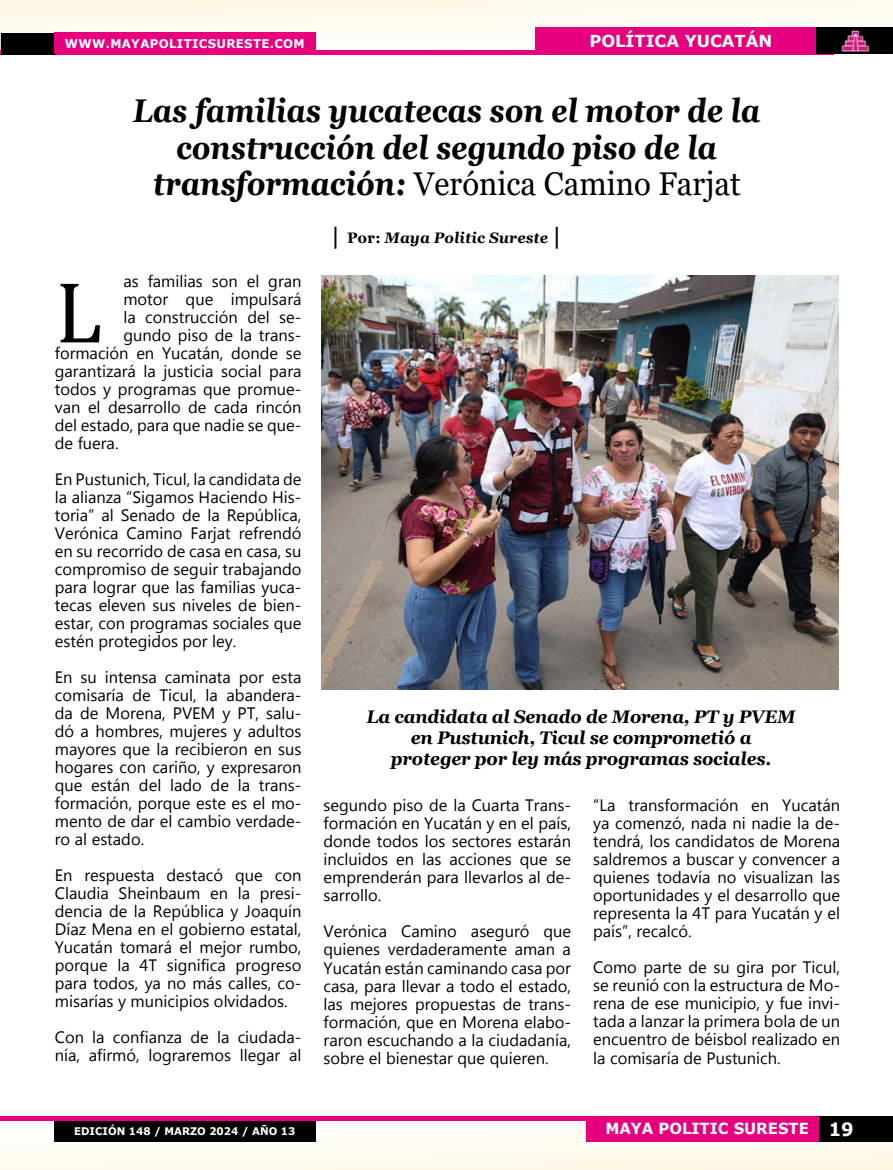
<style>
.page{position:relative;width:893px;height:1170px;background:#fff}
.page>*{position:absolute;margin:0;border:0;box-sizing:border-box;transform-origin:0 0}
.t1{font:87.75px "Cambria";color:#000}
.t2{font:italic 700 32.85px/36px "Georgia";color:#000;text-align:center;scale:.89 1}
.t3{font:italic 700 18.15px/21px "Georgia";letter-spacing:-.01em;color:#000;text-align:center}
.t4{font:16.5px/18px "Myanmar Text";color:#000;text-align:justify}
.t5{font:700 16.5px "Verdana";color:#fff}
.t6{font:700 15.3px "Verdana";color:#fff}
.t7{font:italic 700 15.15px "Georgia";letter-spacing:.01em;color:#000}
.t8{font:700 12px "Verdana";letter-spacing:.03em;color:#fff}
.t9{font:700 10.5px "Verdana";color:#fff}
.s1{font-weight:400;font-style:normal}
.s2{font-style:normal;font-size:22.95px}
.s3{font-style:normal}
.s4{font-size:18.3px}
</style>
<div class="page">
<div style="left:0;top:0;width:893px;height:54px;background:#fefaee"></div>
<hr style="left:0;top:50px;width:833px;height:4px;background:#e6007d">
<div style="left:535px;top:28px;width:291px;height:26px;background:#e6007d"></div>
<div style="left:816px;top:28px;width:77px;height:26px;background:#000"></div>
<div style="left:1px;top:33px;width:54px;height:21px;background:#000"></div>
<div style="left:54px;top:33px;width:262px;height:21px;background:#e6007d"></div>
<div style="left:0;top:1115px;width:893px;height:54px;background:#fefaef"></div>
<div style="left:54px;top:1120px;width:262px;height:21px;background:#000"></div>
<div style="left:0;top:1115px;width:833px;height:5px;background:#e6007d"></div>
<div style="left:586px;top:1115px;width:242px;height:26px;background:#e6007d"></div>
<div style="left:819px;top:1115px;width:74px;height:26px;background:#000"></div>
<img style="left:841px;top:30px;width:29px;height:21px">
<img style="left:321px;top:275px;width:518px;height:414px">
<p class="t8" style="left:65px;top:35px;width:241px">WWW.MAYAPOLITICSURESTE.COM</p>
<p class="t5" style="left:589px;top:29px;width:184px">POLÍTICA YUCATÁN</p>
<h2 class="t2" style="left:133px;top:93px;width:710px">Las familias yucatecas son el motor de la construcción del segundo piso de la transformación: <span class="s1">Verónica Camino Farjat</span></h2>
<p class="t4" style="left:123px;top:272px;width:180px">as familias son el gran</p>
<p class="t4" style="left:123px;top:290px;width:180px">motor que impulsará</p>
<p class="t4" style="left:123px;top:308px;width:180px">la construcción del se-</p>
<p class="t4" style="left:123px;top:326px;width:180px">gundo piso de la trans-</p>
<p class="t4" style="left:55px;top:344px;width:248px">formación en Yucatán, donde se</p>
<p class="t4" style="left:55px;top:362px;width:248px">garantizará la justicia social para</p>
<p class="t4" style="left:55px;top:380px;width:248px">todos y programas que promue-</p>
<p class="t4" style="left:55px;top:398px;width:248px">van el desarrollo de cada rincón</p>
<p class="t4" style="left:55px;top:416px;width:248px">del estado, para que nadie se que-</p>
<p class="t4" style="left:55px;top:434px;width:65px">de fuera.</p>
<p class="t4" style="left:55px;top:470px;width:248px">En Pustunich, Ticul, la candidata de la alianza “Sigamos Haciendo His&shy;toria” al Senado de la República, Verónica Camino Farjat refrendó en su recorrido de casa en casa, su compromiso de seguir trabajando para lograr que las familias yuca&shy;tecas eleven sus niveles de bien&shy;estar, con programas sociales que estén protegidos por ley.</p>
<p class="t4" style="left:55px;top:668px;width:248px">En su intensa caminata por esta comisaría de Ticul, la abandera&shy;da de Morena, PVEM y PT, salu&shy;dó a hombres, mujeres y adultos mayores que la recibieron en sus hogares con cariño, y expresaron que están del lado de la trans&shy;formación, porque este es el mo&shy;mento de dar el cambio verdade&shy;ro al estado.</p>
<p class="t4" style="left:55px;top:866px;width:248px">En respuesta destacó que con Claudia Sheinbaum en la presi&shy;dencia de la República y Joaquín Díaz Mena en el gobierno estatal, Yucatán tomará el mejor rumbo, porque la 4T significa progreso para todos, ya no más calles, co&shy;misarías y municipios olvidados.</p>
<p class="t4" style="left:55px;top:1028px;width:248px">Con la confianza de la ciudada&shy;nía, afirmó, lograremos llegar al</p>
<h1 class="t1" style="left:55px;top:261px;width:49px">L</h1>
<p class="t7" style="left:331px;top:228px;width:232px"><span class="s2">|</span> <span class="s3">Por:</span> Maya Politic Sureste <span class="s2">|</span></p>
<p class="t3" style="left:367px;top:706px;width:431px">La candidata al Senado de Morena, PT y PVEM en Pustunich, Ticul se comprometió a<br>proteger por ley más programas sociales.</p>
<p class="t4" style="left:324px;top:796px;width:249px">segundo piso de la Cuarta Trans&shy;formación en Yucatán y en el país, donde todos los sectores estarán incluidos en las acciones que se emprenderán para llevarlos al de&shy;sarrollo.</p>
<p class="t4" style="left:324px;top:922px;width:249px">Verónica Camino aseguró que quienes verdaderamente aman a Yucatán están caminando casa por casa, para llevar a todo el estado, las mejores propuestas de trans&shy;formación, que en Morena elabo&shy;raron escuchando a la ciudadanía, sobre el bienestar que quieren.</p>
<p class="t4" style="left:593px;top:796px;width:248px">“La transformación en Yucatán ya comenzó, nada ni nadie la de&shy;tendrá, los candidatos de Morena saldremos a buscar y convencer a quienes todavía no visualizan las oportunidades y el desarrollo que representa la 4T para Yucatán y el país”, recalcó.</p>
<p class="t4" style="left:593px;top:958px;width:248px">Como parte de su gira por Ticul, se reunió con la estructura de Mo&shy;rena de ese municipio, y fue invi&shy;tada a lanzar la primera bola de un encuentro de béisbol realizado en la comisaría de Pustunich.</p>
<p class="t9" style="left:74px;top:1123px;width:223px">EDICIÓN 148 / MARZO 2024 / AÑO 13</p>
<p class="t6" style="left:605px;top:1117px;width:250px">MAYA POLITIC SURESTE <span class="s4">19</span></p>
</div>
